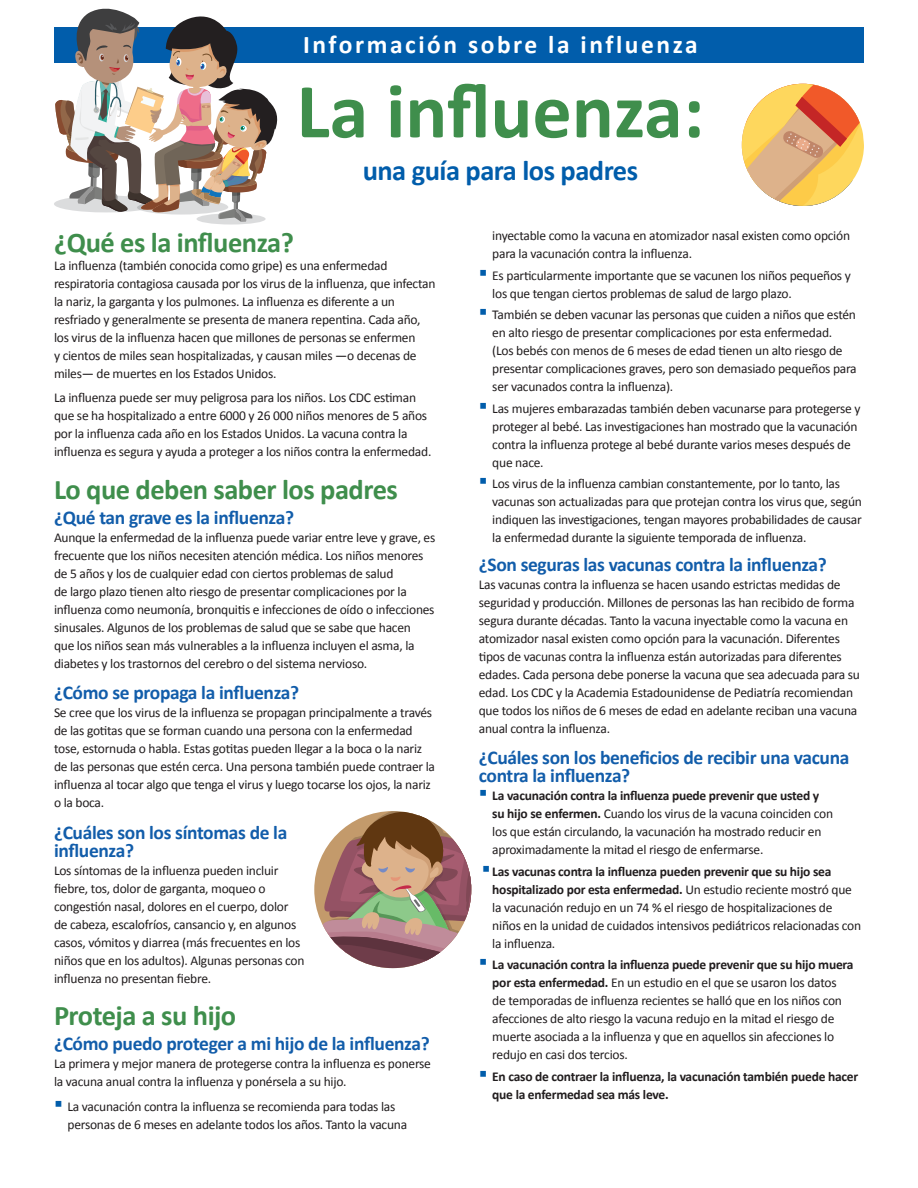
<style>
.page{position:relative;width:918px;height:1188px;background:#fff}
.page>*{position:absolute;margin:0;border:0;box-sizing:border-box;transform-origin:0 0}
.t1{font:700 78.3px "Calibri";color:#3f8e4c}
.green_headers{font:700 28.5px "Calibri";letter-spacing:-.02em;color:#3f8e4c}
.guide_for_parents{font:700 28.5px "Calibri";letter-spacing:-.02em;color:#015dab}
.flu_info{font:700 25.5px "Calibri";letter-spacing:.1em;color:#fff}
.blue_headers{font:700 19.5px/18px "Calibri";letter-spacing:-.02em;color:#125daa}
.Body{font:13.5px/18px "Calibri";letter-spacing:-.02em;color:#211d1e}
.t2{font:700 13.5px/18px "Calibri";letter-spacing:-.02em;color:#211d1e}
.s1{color:#015dab}
.s2{font-weight:700}
</style>
<div class="page">
<div style="left:54px;top:27px;width:810px;height:36px;background:#015dab"></div>
<svg style="left:197px;top:213px;width:69px;height:12px"></svg>
<svg style="left:55px;top:8px;width:223px;height:214px"></svg>
<svg style="left:742px;top:84px;width:122px;height:122px"></svg>
<svg style="left:314px;top:811px;width:157px;height:157px"></svg>
<h2 class="flu_info" style="left:303px;top:28px;width:396px">Información sobre la influenza</h2>
<h1 class="t1" style="left:297px;top:61px;width:409px">La influenza:</h1>
<h2 class="guide_for_parents" style="left:363px;top:152px;width:277px">una guía para los padres</h2>
<h2 class="green_headers" style="left:54px;top:224px;width:241px">¿Qué es la influenza?</h2>
<p class="Body" style="left:54px;top:256px;width:383px">La influenza (también conocida como gripe) es una enfermedad respiratoria contagiosa causada por los virus de la influenza, que infectan la nariz, la garganta y los pulmones. La influenza es diferente a un resfriado y generalmente se presenta de manera repentina. Cada año, los virus de la influenza hacen que millones de personas se enfermen<br>y cientos de miles sean hospitalizadas, y causan miles —o decenas de miles— de muertes en los Estados Unidos.</p>
<p class="Body" style="left:54px;top:389px;width:379px">La influenza puede ser muy peligrosa para los niños. Los CDC estiman que se ha hospitalizado a entre 6000 y 26 000 niños menores de 5 años por la influenza cada año en los Estados Unidos. La vacuna contra la influenza es segura y ayuda a proteger a los niños contra la enfermedad.</p>
<h2 class="green_headers" style="left:54px;top:471px;width:345px">Lo que deben saber los padres</h2>
<h2 class="blue_headers" style="left:54px;top:508px;width:242px">¿Qué tan grave es la influenza?</h2>
<p class="Body" style="left:54px;top:528px;width:383px">Aunque la enfermedad de la influenza puede variar entre leve y grave, es frecuente que los niños necesiten atención médica. Los niños menores de 5 años y los de cualquier edad con ciertos problemas de salud<br>de largo plazo tienen alto riesgo de presentar complicaciones por la influenza como neumonía, bronquitis e infecciones de oído o infecciones sinusales. Algunos de los problemas de salud que se sabe que hacen<br>que los niños sean más vulnerables a la influenza incluyen el asma, la diabetes y los trastornos del cerebro o del sistema nervioso.</p>
<h2 class="blue_headers" style="left:54px;top:684px;width:247px">¿Cómo se propaga la influenza?</h2>
<p class="Body" style="left:54px;top:704px;width:383px">Se cree que los virus de la influenza se propagan principalmente a través de las gotitas que se forman cuando una persona con la enfermedad tose, estornuda o habla. Estas gotitas pueden llegar a la boca o la nariz de las personas que estén cerca. Una persona también puede contraer la influenza al tocar algo que tenga el virus y luego tocarse los ojos, la nariz o la boca.</p>
<h2 class="blue_headers" style="left:54px;top:823px;width:235px">¿Cuáles son los síntomas de la influenza?</h2>
<p class="Body" style="left:54px;top:861px;width:252px">Los síntomas de la influenza pueden incluir fiebre, tos, dolor de garganta, moqueo o congestión nasal, dolores en el cuerpo, dolor de cabeza, escalofríos, cansancio y, en algunos casos, vómitos y diarrea (más frecuentes en los niños que en los adultos). Algunas personas con influenza no presentan fiebre.</p>
<h2 class="green_headers" style="left:54px;top:998px;width:184px">Proteja a su hijo</h2>
<h2 class="blue_headers" style="left:54px;top:1035px;width:377px">¿Cómo puedo proteger a mi hijo de la influenza?</h2>
<p class="Body" style="left:54px;top:1055px;width:378px">La primera y mejor manera de protegerse contra la influenza es ponerse la vacuna anual contra la influenza y ponérsela a su hijo.</p>
<p class="Body" style="left:68px;top:1097px;width:341px;text-indent:-14px"><span class="s1">▪</span> La vacunación contra la influenza se recomienda para todas las personas de 6 meses en adelante todos los años. Tanto la vacuna</p>
<p class="Body" style="left:492px;top:227px;width:359px">inyectable como la vacuna en atomizador nasal existen como opción para la vacunación contra la influenza.</p>
<p class="Body" style="left:492px;top:266px;width:360px;text-indent:-14px"><span class="s1">▪</span> Es particularmente importante que se vacunen los niños pequeños y los que tengan ciertos problemas de salud de largo plazo.</p>
<p class="Body" style="left:492px;top:306px;width:366px;text-indent:-14px"><span class="s1">▪</span> También se deben vacunar las personas que cuiden a niños que estén en alto riesgo de presentar complicaciones por esta enfermedad. (Los bebés con menos de 6 meses de edad tienen un alto riesgo de presentar complicaciones graves, pero son demasiado pequeños para ser vacunados contra la influenza).</p>
<p class="Body" style="left:492px;top:400px;width:370px;text-indent:-14px"><span class="s1">▪</span> Las mujeres embarazadas también deben vacunarse para protegerse y proteger al bebé. Las investigaciones han mostrado que la vacunación contra la influenza protege al bebé durante varios meses después de que nace.</p>
<p class="Body" style="left:492px;top:475px;width:371px;text-indent:-14px"><span class="s1">▪</span> Los virus de la influenza cambian constantemente, por lo tanto, las vacunas son actualizadas para que protejan contra los virus que, según indiquen las investigaciones, tengan mayores probabilidades de causar la enfermedad durante la siguiente temporada de influenza.</p>
<h2 class="blue_headers" style="left:479px;top:555px;width:350px">¿Son seguras las vacunas contra la influenza?</h2>
<p class="Body" style="left:479px;top:575px;width:383px">Las vacunas contra la influenza se hacen usando estrictas medidas de seguridad y producción. Millones de personas las han recibido de forma segura durante décadas. Tanto la vacuna inyectable como la vacuna en atomizador nasal existen como opción para la vacunación. Diferentes tipos de vacunas contra la influenza están autorizadas para diferentes edades. Cada persona debe ponerse la vacuna que sea adecuada para su edad. Los CDC y la Academia Estadounidense de Pediatría recomiendan que todos los niños de 6 meses de edad en adelante reciban una vacuna anual contra la influenza.</p>
<h2 class="blue_headers" style="left:479px;top:749px;width:372px">¿Cuáles son los beneficios de recibir una vacuna contra la influenza?</h2>
<p class="Body" style="left:492px;top:787px;width:342px;text-indent:-14px"><span class="s1">▪</span> <span class="s2">La vacunación contra la influenza puede prevenir que usted y su hijo se enfermen.</span> Cuando los virus de la vacuna coinciden con los que están circulando, la vacunación ha mostrado reducir en aproximadamente la mitad el riesgo de enfermarse.</p>
<p class="Body" style="left:492px;top:862px;width:370px;text-indent:-10px"><span class="s1">▪</span><span class="s2">Las vacunas contra la influenza pueden prevenir que su hijo sea hospitalizado por esta enfermedad.</span> Un estudio reciente mostró que la vacunación redujo en un 74 % el riesgo de hospitalizaciones de niños en la unidad de cuidados intensivos pediátricos relacionadas con la influenza.</p>
<p class="Body" style="left:492px;top:956px;width:363px;text-indent:-14px"><span class="s1">▪</span> <span class="s2">La vacunación contra la influenza puede prevenir que su hijo muera por esta enfermedad.</span> En un estudio en el que se usaron los datos de temporadas de influenza recientes se halló que en los niños con afecciones de alto riesgo la vacuna redujo en la mitad el riesgo de muerte asociada a la influenza y que en aquellos sin afecciones lo redujo en casi dos tercios.</p>
<p class="t2" style="left:492px;top:1067px;width:367px;text-indent:-14px"><span class="s1">▪</span> En caso de contraer la influenza, la vacunación también puede hacer que la enfermedad sea más leve.</p>
</div>
